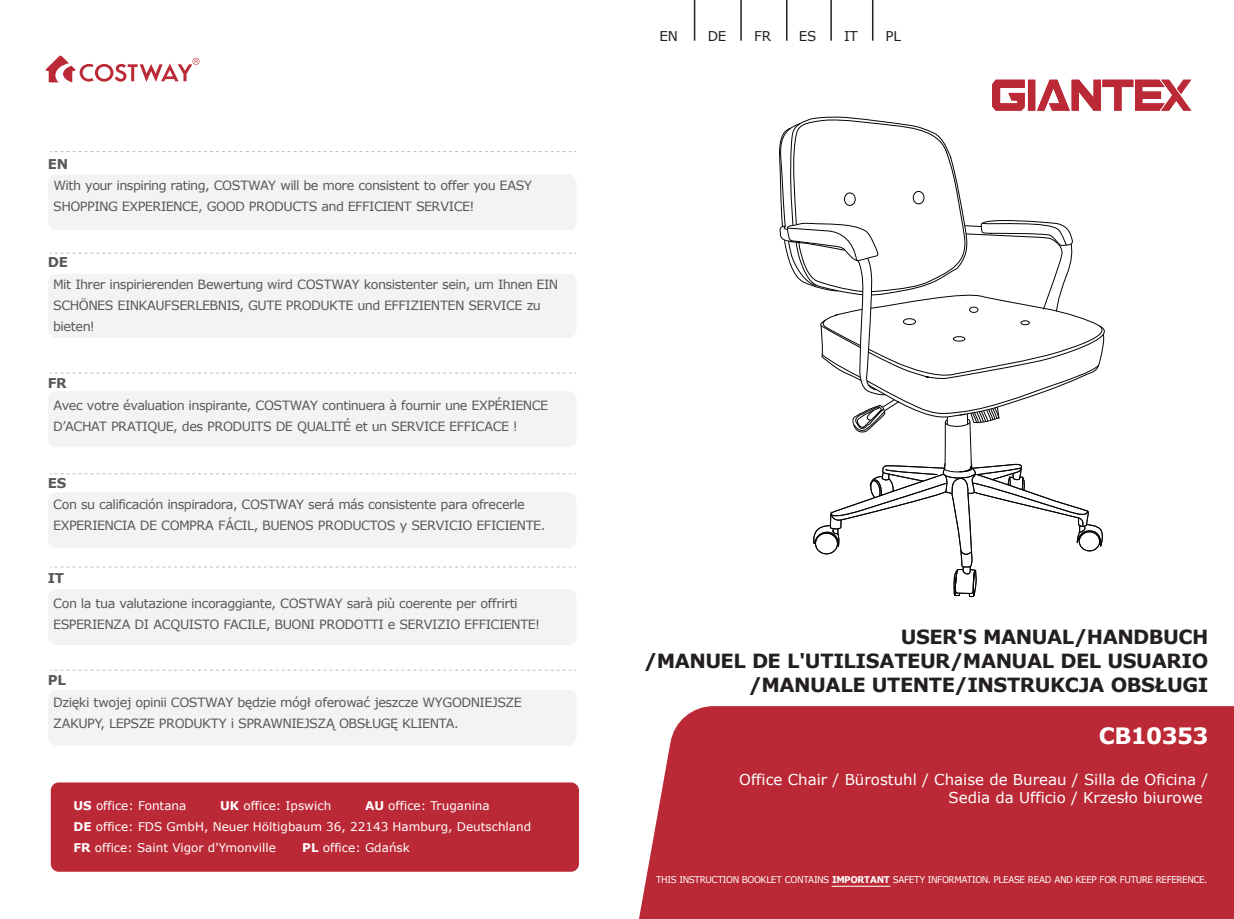
<style>
.page{position:relative;width:1234px;height:919px;background:#fff}
.page>*{position:absolute;margin:0;border:0;box-sizing:border-box;transform-origin:0 0}
.t1{font:700 22.5px "Verdana";letter-spacing:-.03em;color:#fff}
.t2{font:700 19.5px/24px "Verdana";letter-spacing:-.025em;color:#231f20;text-align:right}
.t3{font:15px/18px "Verdana";color:#fff}
.t4{font:13.5px "Verdana";letter-spacing:-.01em;color:#231f20}
.t5{font:700 13.5px "Verdana";letter-spacing:-.01em;color:#57585a}
.t6{font:12.75px/21px "Verdana";letter-spacing:-.04em;color:#57585a}
.t7{font:12px/21px "Verdana";color:#fff}
.t8{font:9.3px "Verdana";letter-spacing:-.04em;color:#fff;scale:.95 1}
.s1{font-weight:700}
</style>
<div class="page">
<div style="left:48px;top:689px;width:528px;height:56px;background:#f2f3f4;border-radius:8px"></div>
<div style="left:48px;top:589px;width:528px;height:56px;background:#f2f3f4;border-radius:8px"></div>
<div style="left:48px;top:492px;width:528px;height:56px;background:#f2f3f4;border-radius:8px"></div>
<div style="left:48px;top:391px;width:528px;height:56px;background:#f2f3f4;border-radius:8px"></div>
<div style="left:48px;top:174px;width:528px;height:56px;background:#f2f3f4;border-radius:8px"></div>
<div style="left:48px;top:274px;width:528px;height:64px;background:#f2f3f4;border-radius:8px"></div>
<div style="left:639px;top:706px;width:594px;height:212px;background:#bc2936"></div>
<hr style="left:831px;top:885px;width:59px;height:1px;background:#fff">
<hr style="left:785px;top:0;width:2px;height:41px;background:#231f20">
<hr style="left:830px;top:0;width:1px;height:41px;background:#231f20">
<hr style="left:871px;top:0;width:2px;height:41px;background:#231f20">
<hr style="left:693px;top:0;width:2px;height:41px;background:#231f20">
<hr style="left:740px;top:0;width:1px;height:41px;background:#231f20">
<svg style="left:50px;top:151px;width:526px;height:1px"></svg>
<svg style="left:50px;top:253px;width:526px;height:1px"></svg>
<svg style="left:50px;top:373px;width:526px;height:1px"></svg>
<svg style="left:50px;top:473px;width:526px;height:1px"></svg>
<svg style="left:50px;top:566px;width:526px;height:1px"></svg>
<svg style="left:50px;top:670px;width:526px;height:1px"></svg>
<div style="left:51px;top:782px;width:528px;height:89px;background:#bc2936;border-radius:8px"></div>
<svg style="left:45px;top:55px;width:154px;height:27px"></svg>
<svg style="left:779px;top:80px;width:411px;height:517px"></svg>
<p class="t5" style="left:48px;top:155px;width:22px">EN</p>
<p class="t6" style="left:53px;top:175px;width:480px">With your inspiring rating, COSTWAY will be more consistent to offer you EASY<br>SHOPPING EXPERIENCE, GOOD PRODUCTS and EFFICIENT SERVICE!</p>
<p class="t5" style="left:48px;top:253px;width:22px">DE</p>
<p class="t6" style="left:53px;top:274px;width:507px">Mit Ihrer inspirierenden Bewertung wird COSTWAY konsistenter sein, um Ihnen EIN<br>SCHÖNES EINKAUFSERLEBNIS, GUTE PRODUKTE und EFFIZIENTEN SERVICE zu bieten!</p>
<p class="t5" style="left:48px;top:373px;width:21px">FR</p>
<p class="t6" style="left:53px;top:394px;width:496px">Avec votre évaluation inspirante, COSTWAY continuera à fournir une EXPÉRIENCE<br>D’ACHAT PRATIQUE, des PRODUITS DE QUALITÉ et un SERVICE EFFICACE !</p>
<p class="t5" style="left:48px;top:474px;width:20px">ES</p>
<p class="t6" style="left:53px;top:493px;width:493px">Con su calificación inspiradora, COSTWAY será más consistente para ofrecerle<br>EXPERIENCIA DE COMPRA FÁCIL, BUENOS PRODUCTOS y SERVICIO EFICIENTE.</p>
<p class="t5" style="left:48px;top:568px;width:18px">IT</p>
<p class="t6" style="left:53px;top:592px;width:488px">Con la tua valutazione incoraggiante, COSTWAY sarà più coerente per offrirti<br>ESPERIENZA DI ACQUISTO FACILE, BUONI PRODOTTI e SERVIZIO EFFICIENTE!</p>
<p class="t5" style="left:48px;top:670px;width:20px">PL</p>
<p class="t6" style="left:53px;top:691px;width:470px">Dzięki twojej opinii COSTWAY będzie mógł oferować jeszcze WYGODNIEJSZE<br>ZAKUPY, LEPSZE PRODUKTY i SPRAWNIEJSZĄ OBSŁUGĘ KLIENTA.</p>
<p class="t7" style="left:73px;top:795px;width:114px"><span class="s1">US</span> office: Fontana</p>
<p class="t7" style="left:220px;top:795px;width:113px"><span class="s1">UK</span> office: Ipswich</p>
<p class="t7" style="left:73px;top:795px;width:459px;text-indent:291px"><span class="s1">AU</span> office: Truganina<br><span class="s1">DE</span> office: FDS GmbH, Neuer Höltigbaum 36, 22143 Hamburg, Deutschland<br><span class="s1">FR</span> office: Saint Vigor d'Ymonville</p>
<p class="t7" style="left:302px;top:837px;width:109px"><span class="s1">PL</span> office: Gdańsk</p>
<p class="t4" style="left:659px;top:26px;width:20px">EN</p>
<p class="t4" style="left:707px;top:26px;width:20px">DE</p>
<p class="t4" style="left:754px;top:26px;width:19px">FR</p>
<p class="t4" style="left:798px;top:26px;width:19px">ES</p>
<p class="t4" style="left:843px;top:26px;width:15px">IT</p>
<p class="t4" style="left:885px;top:26px;width:17px">PL</p>
<h2 class="t2" style="left:644px;top:624px;width:565px">USER'S MANUAL/HANDBUCH<br>/MANUEL DE L'UTILISATEUR/MANUAL DEL USUARIO /MANUALE UTENTE/INSTRUKCJA OBSŁUGI</h2>
<h1 class="t1" style="left:1098px;top:719px;width:111px">CB10353</h1>
<p class="t3" style="left:948px;top:770px;width:261px;text-indent:-209px">Office Chair / Bürostuhl / Chaise de Bureau / Silla de Oficina /<br>Sedia da Ufficio / Krzesło biurowe</p>
<p class="t8" style="left:656px;top:873px;width:581px">THIS INSTRUCTION BOOKLET CONTAINS <span class="s1">IMPORTANT</span> SAFETY INFORMATION. PLEASE READ AND KEEP FOR FUTURE REFERENCE.</p>
</div>
